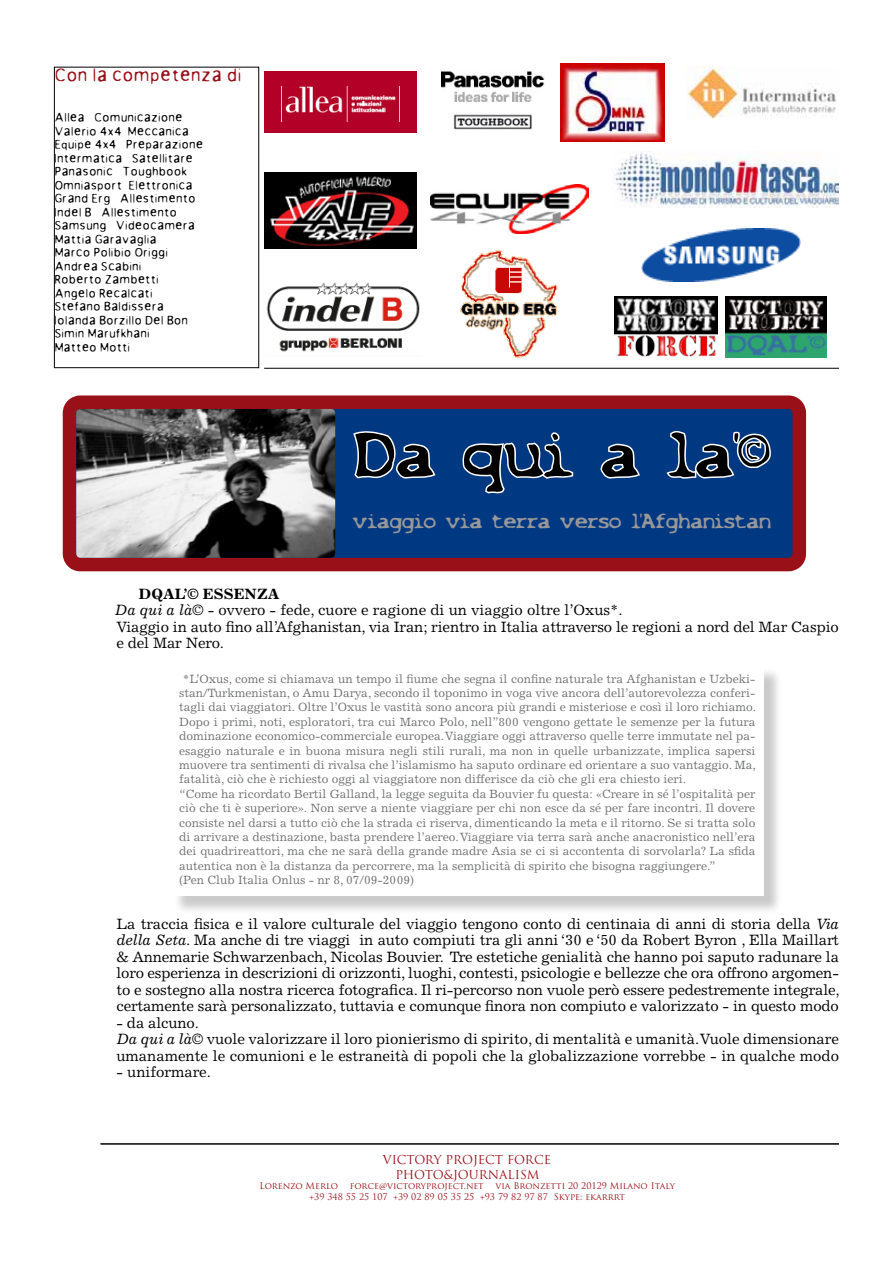
<style>
.page{position:relative;width:893px;height:1263px;background:#fff}
.page>*{position:absolute;margin:0;border:0;box-sizing:border-box;transform-origin:0 0}
.t1{font:58.5px "X Files Regular";color:#000}
.t2{font:19.5px "X Files Regular";color:#969799}
.t3{font:18px "Anorexia";color:#9a1019}
.t4{font:15px/16.5px "Excelsior LT Std";color:#000}
.t5{font:12px/14.4px "Excelsior LT Std";color:#707172}
.t6{font:12px/13.5px "Anorexia";color:#000}
.t7{font:12px/14.4px "Trajan Pro";letter-spacing:-.005em;color:#9a1019}
.t8{font:9px/10.8px "Trajan Pro";color:#9a1019}
.s1{font-weight:700}
.s2{font-style:italic}
</style>
<div class="page">
<hr style="left:264px;top:368px;width:575px;height:1px;background:#000">
<img style="left:615px;top:296px;width:102px;height:61px">
<img style="left:725px;top:296px;width:101px;height:62px">
<img style="left:264px;top:172px;width:152px;height:77px">
<img style="left:264px;top:72px;width:152px;height:61px">
<img style="left:441px;top:71px;width:103px;height:59px">
<img style="left:687px;top:67px;width:150px;height:52px">
<img style="left:561px;top:64px;width:104px;height:77px">
<img style="left:431px;top:184px;width:157px;height:49px">
<img style="left:614px;top:152px;width:225px;height:56px">
<img style="left:461px;top:251px;width:97px;height:107px">
<img style="left:266px;top:282px;width:154px;height:70px">
<img style="left:641px;top:229px;width:159px;height:52px">
<div style="left:54px;top:67px;width:205px;height:301px;border:1px solid #000"></div>
<hr style="left:101px;top:1144px;width:738px;height:1px;background:#000">
<div style="left:121px;top:1146px;width:694px;height:72px;border:1px solid #fff;border-radius:18px"></div>
<div style="left:173px;top:668px;width:610px;height:247px;background:#000;opacity:.21"></div>
<div style="left:171px;top:665px;width:593px;height:231px;background:#fff"></div>
<div style="left:70px;top:402px;width:729px;height:163px;background:#003882;border-radius:11px"></div>
<svg style="left:353px;top:431px;width:83px;height:48px"></svg>
<svg style="left:462px;top:432px;width:112px;height:62px"></svg>
<svg style="left:600px;top:443px;width:40px;height:36px"></svg>
<svg style="left:666px;top:430px;width:105px;height:49px"></svg>
<div style="left:63px;top:395px;width:743px;height:176px;border:14px solid #9a1019;border-radius:11px"></div>
<img style="left:76px;top:409px;width:259px;height:149px">
<h3 class="t3" style="left:55px;top:67px;width:189px">Con la competenza di</h3>
<p class="t6" style="left:55px;top:112px;width:150px">Allea - Comunicazione<br>Valerio 4x4 Meccanica<br>Equipe 4x4 - Preparazione<br>Intermatica - Satellitare<br>Panasonic - Toughbook<br>Omniasport -Elettronica<br>Grand Erg - Allestimento<br>Indel B - Allestimento<br>Samsung Videocamera<br>Mattia Garavaglia<br>Marco Polibio Origgi<br>Andrea Scabini<br>Roberto Zambetti<br>Angelo Recalcati<br>Stefano Baldissera<br>Iolanda Borzillo Del Bon<br>Simin Marufkhani<br>Matteo Motti</p>
<h1 class="t1" style="left:356px;top:430px;width:417px">Da qui a la’©</h1>
<h2 class="t2" style="left:353px;top:513px;width:419px">viaggio via terra verso l'Afghanistan</h2>
<p class="t4" style="left:115px;top:585px;width:725px;text-indent:24px"><span class="s1">DQAL’© ESSENZA<br></span><span class="s2">Da qui a là</span>© - ovvero - fede, cuore e ragione di un viaggio oltre l’Oxus*.<br>Viaggio in auto fino all’Afghanistan, via Iran; rientro in Italia attraverso le regioni a nord del Mar Caspio e del Mar Nero.</p>
<p class="t5" style="left:179px;top:671px;width:578px">*L’Oxus, come si chiamava un tempo il fiume che segna il confine naturale tra Afghanistan e Uzbeki&shy;stan/Turkmenistan, o Amu Darya, secondo il toponimo in voga vive ancora dell’autorevolezza conferi&shy;tagli dai viaggiatori. Oltre l’Oxus le vastità sono ancora più grandi e misteriose e così il loro richiamo.<br>Dopo i primi, noti, esploratori, tra cui Marco Polo, nell’’800 vengono gettate le semenze per la futura dominazione economico-commerciale europea. Viaggiare oggi attraverso quelle terre immutate nel pa&shy;esaggio naturale e in buona misura negli stili rurali, ma non in quelle urbanizzate, implica sapersi muovere tra sentimenti di rivalsa che l’islamismo ha saputo ordinare ed orientare a suo vantaggio. Ma, fatalità, ciò che è richiesto oggi al viaggiatore non differisce da ciò che gli era chiesto ieri.<br>“Come ha ricordato Bertil Galland, la legge seguita da Bouvier fu questa: «Creare in sé l’ospitalità per ciò che ti è superiore». Non serve a niente viaggiare per chi non esce da sé per fare incontri. Il dovere consiste nel darsi a tutto ciò che la strada ci riserva, dimenticando la meta e il ritorno. Se si tratta solo di arrivare a destinazione, basta prendere l’aereo. Viaggiare via terra sarà anche anacronistico nell’era dei quadrireattori, ma che ne sarà della grande madre Asia se ci si accontenta di sorvolarla? La sfida autentica non è la distanza da percorrere, ma la semplicità di spirito che bisogna raggiungere.”<br>(Pen Club Italia Onlus - nr 8, 07/09-2009)</p>
<p class="t4" style="left:116px;top:915px;width:725px;text-align:justify">La traccia fisica e il valore culturale del viaggio tengono conto di centinaia di anni di storia della <span class="s2">Via della Seta</span>. Ma anche di tre viaggi in auto compiuti tra gli anni ‘30 e ‘50 da Robert Byron , Ella Maillart &amp; Annemarie Schwarzenbach, Nicolas Bouvier. Tre estetiche genialità che hanno poi saputo radunare la loro esperienza in descrizioni di orizzonti, luoghi, contesti, psicologie e bellezze che ora offrono argomen&shy;to e sostegno alla nostra ricerca fotografica. Il ri-percorso non vuole però essere pedestremente integrale, certamente sarà personalizzato, tuttavia e comunque finora non compiuto e valorizzato - in questo modo</p>
<p class="t4" style="left:116px;top:1014px;width:724px">- da alcuno.<br><span class="s2">Da qui a là</span>© vuole valorizzare il loro pionierismo di spirito, di mentalità e umanità. Vuole dimensionare umanamente le comunioni e le estraneità di popoli che la globalizzazione vorrebbe - in qualche modo</p>
<p class="t4" style="left:116px;top:1064px;width:96px">- uniformare.</p>
<p class="t7" style="left:395px;top:1152px;width:157px;text-indent:-13px">VICTORY PROJECT FORCE photo</p>
<p class="t7" style="left:414px;top:1167px;width:11px">o</p>
<p class="t7" style="left:444px;top:1167px;width:97px">&amp;journali sm</p>
<p class="t8" style="left:260px;top:1181px;width:80px">Lorenzo Merlo</p>
<p class="t8" style="left:350px;top:1181px;width:136px">force@victoryproject.net</p>
<p class="t8" style="left:310px;top:1181px;width:367px;text-indent:186px">via Bronzetti 20 20129 Milano Italy +39 348 55 25 107 +39 02 89 05 35 25 +93 79 82 97 87 S kype: ekarrrt</p>
</div>
